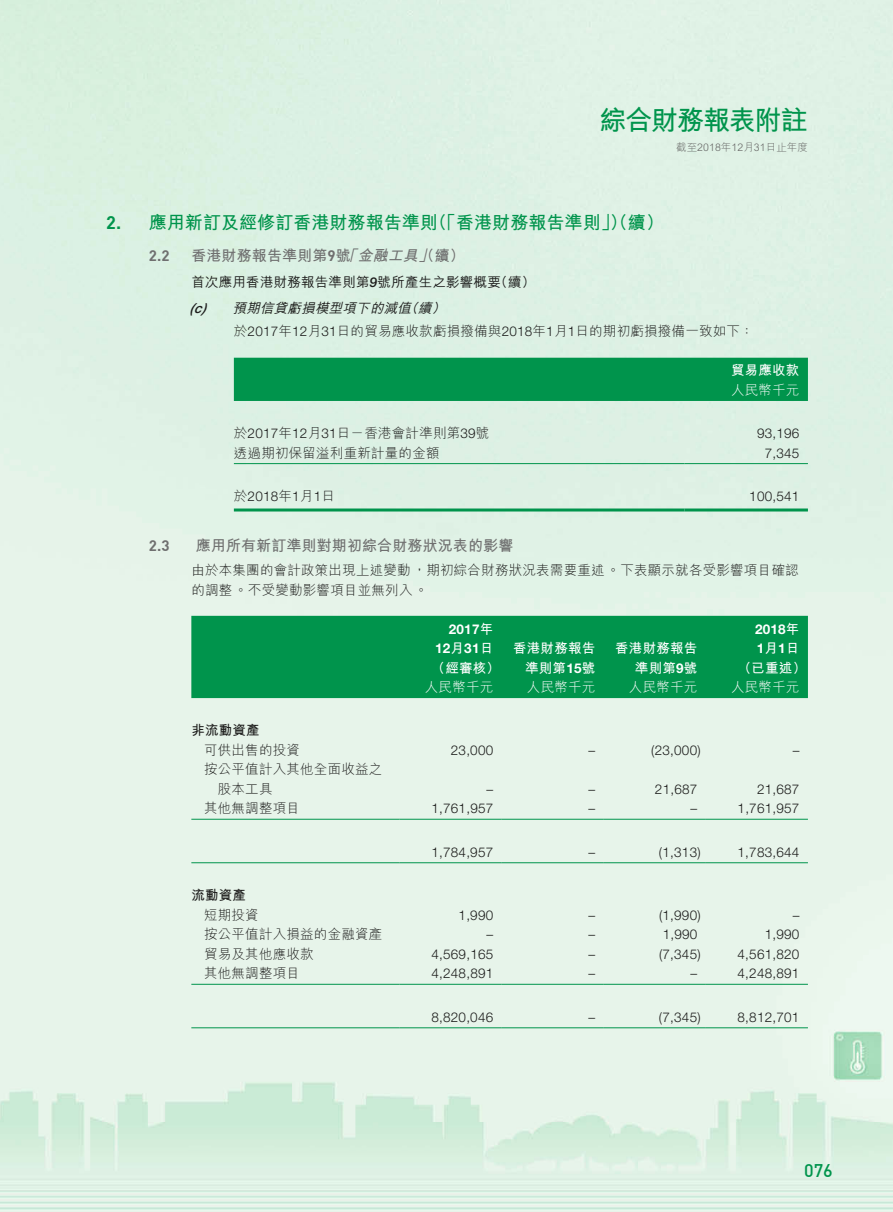
<style>
.page{position:relative;width:893px;height:1212px;background:#fff}
.page>*{position:absolute;margin:0;border:0;box-sizing:border-box;transform-origin:0 0}
.t1{font:700 27px "M Hei HK";letter-spacing:-.04em;color:#00944c}
.t2{font:700 18px "M Hei HK";letter-spacing:.005em;color:#00944c}
.t3{font:500 18px "DIN";color:#00944c}
.t4{font:700 18px "DIN";color:#00944c}
.t5{font:700 15px "M Hei HK";letter-spacing:.01em;color:#6f6f6f}
.t6{font:italic 700 15px "M Hei HK";color:#6f6f6f}
.t7{font:700 15px "DIN";color:#6f6f6f}
.t8{font:300 13.5px/19.5px "M Hei HK";letter-spacing:.015em;color:#1c1c1b}
.t9{font:300 13.5px "Helvetica Neue LT Std";letter-spacing:.015em;color:#1c1c1b}
.t10{font:700 13.5px/19.5px "M Hei HK";letter-spacing:.015em;color:#fff;text-align:right}
.t11{font:500 13.5px/26px "M Hei HK";letter-spacing:.015em;color:#1c1c1b}
.t12{font:300 13.5px "M Hei HK";letter-spacing:.015em;color:#fff}
.t13{font:700 13.5px/19.5px "Helvetica Neue LT Std";letter-spacing:.015em;color:#fff;text-align:right}
.t14{font:italic 500 13.5px "M Hei HK";color:#1c1c1b}
.t15{font:700 13.5px "M Hei HK";letter-spacing:.015em;color:#1c1c1b}
.t16{font:italic 500 13.5px "Helvetica Neue LT Std";color:#1c1c1b}
.t17{font:300 10.5px "M Hei HK";letter-spacing:.005em;color:#636362}
.s1{font-style:italic}
.s2{font-family:"DIN"}
.s3{font-style:normal}
.s4{font-family:"Helvetica Neue LT Std";font-style:italic}
.s5{font-family:"Helvetica Neue LT Std"}
.s6{font-family:"M Hei HK"}
</style>
<div class="page">
<div style="left:234px;top:358px;width:574px;height:43px;background:#00944c"></div>
<hr style="left:234px;top:463px;width:451px;height:1px;background:#00944c">
<hr style="left:685px;top:463px;width:123px;height:1px;background:#00944c">
<hr style="left:234px;top:508px;width:451px;height:3px;background:#00944c">
<hr style="left:685px;top:508px;width:123px;height:3px;background:#00944c">
<div style="left:191px;top:616px;width:617px;height:82px;background:#00944c"></div>
<hr style="left:191px;top:819px;width:209px;height:1px;background:#00944c">
<hr style="left:400px;top:819px;width:102px;height:1px;background:#00944c">
<hr style="left:502px;top:819px;width:102px;height:1px;background:#00944c">
<hr style="left:604px;top:819px;width:102px;height:1px;background:#00944c">
<hr style="left:706px;top:819px;width:102px;height:1px;background:#00944c">
<hr style="left:191px;top:862px;width:209px;height:1px;background:#00944c">
<hr style="left:400px;top:862px;width:102px;height:1px;background:#00944c">
<hr style="left:502px;top:862px;width:102px;height:1px;background:#00944c">
<hr style="left:604px;top:862px;width:102px;height:1px;background:#00944c">
<hr style="left:706px;top:862px;width:102px;height:1px;background:#00944c">
<hr style="left:191px;top:984px;width:209px;height:1px;background:#00944c">
<hr style="left:400px;top:984px;width:102px;height:1px;background:#00944c">
<hr style="left:502px;top:984px;width:102px;height:1px;background:#00944c">
<hr style="left:604px;top:984px;width:102px;height:1px;background:#00944c">
<hr style="left:706px;top:984px;width:102px;height:1px;background:#00944c">
<hr style="left:191px;top:1027px;width:209px;height:1px;background:#00944c">
<hr style="left:400px;top:1027px;width:102px;height:1px;background:#00944c">
<hr style="left:502px;top:1027px;width:102px;height:1px;background:#00944c">
<hr style="left:604px;top:1027px;width:102px;height:1px;background:#00944c">
<hr style="left:706px;top:1027px;width:102px;height:1px;background:#00944c">
<h2 class="t4" style="left:106px;top:210px;width:16px">2.</h2>
<h1 class="t1" style="left:599px;top:101px;width:210px">綜合財務報表附註</h1>
<p class="t17" style="left:676px;top:140px;width:133px">截至2018年12月31日止年度</p>
<h2 class="t2" style="left:149px;top:209px;width:291px">應用新訂及經修訂香港財務報告準則</h2>
<h2 class="t2" style="left:429px;top:209px;width:236px">（「香港財務報告準則」）（續(</h2>
<p class="t7" style="left:149px;top:246px;width:22px">2.2</p>
<p class="t7" style="left:149px;top:536px;width:22px">2.3</p>
<p class="t6" style="left:357px;top:245px;width:67px">金融工具</p>
<p class="t5" style="left:191px;top:245px;width:172px">香港財務報告準則第 <span class="s1">「</span>號<span class="s2">9</span></p>
<p class="t6" style="left:418px;top:245px;width:21px">」<span class="s3">（</span></p>
<p class="t5" style="left:435px;top:245px;width:32px">續(</p>
<p class="t11" style="left:432px;top:268px;width:70px;text-indent:-241px">首次應用香港財務報告準則第<span class="s4">9</span>號所產生之影響概要<span class="s1">(</span></p>
<p class="t11" style="left:494px;top:268px;width:42px">（續(</p>
<p class="t14" style="left:233px;top:298px;width:205px">預期信貸虧損模型項下的減值續</p>
<p class="t14" style="left:404px;top:298px;width:19px">（</p>
<p class="t16" style="left:190px;top:300px;width:17px">c(</p>
<p class="t16" style="left:202px;top:300px;width:5px">)</p>
<p class="t8" style="left:234px;top:321px;width:521px">於<span class="s5">2017</span>年<span class="s5">12</span>月<span class="s5">31</span>日的貿易應收款虧損撥備與<span class="s5">2018</span>年月<span class="s5">1 1</span>日的期初虧損撥備一致如下：</p>
<p class="t10" style="left:731px;top:360px;width:70px">貿易應收款</p>
<p class="t12" style="left:731px;top:380px;width:70px">人民幣千元</p>
<p class="t9" style="left:757px;top:425px;width:44px">93,196</p>
<p class="t8" style="left:234px;top:423px;width:257px">於<span class="s5">2017</span>年<span class="s5">12</span>月<span class="s5">31</span>日－香港會計準則第<span class="s5">39</span>號</p>
<p class="t8" style="left:234px;top:442px;width:207px">透過期初保留溢利重新計量的金額</p>
<p class="t9" style="left:234px;top:488px;width:103px"><span class="s6">於</span>2018<span class="s6">年月</span>1 <span class="s6">日</span>1</p>
<p class="t5" style="left:196px;top:535px;width:319px">應用所有新訂準則對期初綜合財務狀況表的影響</p>
<p class="t9" style="left:765px;top:445px;width:36px">7,345</p>
<p class="t9" style="left:749px;top:488px;width:52px">100,541</p>
<p class="t8" style="left:191px;top:560px;width:609px">由於本集團的會計政策出現上述變動，期初綜合財務狀況表需要重述。下表顯示就各受影響項目確認的調整。不受變動影響項目並無列入。</p>
<p class="t13" style="left:435px;top:619px;width:60px">2017<span class="s6">年<br></span>12<span class="s6">月</span>31<span class="s6">日</span></p>
<p class="t10" style="left:432px;top:657px;width:70px">（經審核(</p>
<p class="t13" style="left:755px;top:619px;width:46px">2018<span class="s6">年</span></p>
<p class="t10" style="left:738px;top:637px;width:70px;text-align:left;text-indent:19px">月<span class="s5">1</span> 日<span class="s5">1</span>（已重述(</p>
<p class="t12" style="left:731px;top:678px;width:70px">人民幣千元</p>
<p class="t10" style="left:513px;top:637px;width:84px">香港財務報告準則第<span class="s5">15</span>號</p>
<p class="t10" style="left:615px;top:637px;width:84px">香港財務報告準則第號<span class="s5">9</span></p>
<p class="t12" style="left:425px;top:678px;width:70px">人民幣千元</p>
<p class="t12" style="left:527px;top:678px;width:70px">人民幣千元</p>
<p class="t12" style="left:629px;top:678px;width:70px">人民幣千元</p>
<p class="t15" style="left:191px;top:720px;width:70px">非流動資產</p>
<p class="t8" style="left:204px;top:740px;width:180px">可供出售的投資<br>按公平值計入其他全面收益之</p>
<p class="t9" style="left:451px;top:742px;width:44px">23,000</p>
<p class="t9" style="left:589px;top:742px;width:8px">–</p>
<p class="t9" style="left:651px;top:742px;width:51px">)23,000(</p>
<p class="t9" style="left:793px;top:742px;width:8px">–</p>
<p class="t8" style="left:218px;top:778px;width:56px">股本工具</p>
<p class="t9" style="left:486px;top:781px;width:8px">–</p>
<p class="t9" style="left:589px;top:781px;width:8px">–</p>
<p class="t9" style="left:655px;top:781px;width:44px">21,687</p>
<p class="t9" style="left:757px;top:781px;width:44px">21,687</p>
<p class="t8" style="left:204px;top:798px;width:97px">其他無調整項目</p>
<p class="t9" style="left:431px;top:800px;width:63px">1,761,957</p>
<p class="t9" style="left:589px;top:800px;width:8px">–</p>
<p class="t9" style="left:691px;top:800px;width:8px">–</p>
<p class="t9" style="left:738px;top:800px;width:63px">1,761,957</p>
<p class="t9" style="left:431px;top:844px;width:63px">1,784,957</p>
<p class="t9" style="left:589px;top:844px;width:8px">–</p>
<p class="t9" style="left:659px;top:844px;width:43px">)1,313(</p>
<p class="t9" style="left:738px;top:844px;width:63px">1,783,644</p>
<p class="t15" style="left:191px;top:886px;width:56px">流動資產</p>
<p class="t8" style="left:204px;top:905px;width:56px">短期投資</p>
<p class="t9" style="left:459px;top:907px;width:36px">1,990</p>
<p class="t9" style="left:589px;top:907px;width:8px">–</p>
<p class="t9" style="left:659px;top:907px;width:43px">)1,990(</p>
<p class="t9" style="left:793px;top:907px;width:8px">–</p>
<p class="t8" style="left:204px;top:924px;width:180px">按公平值計入損益的金融資產</p>
<p class="t9" style="left:486px;top:926px;width:8px">–</p>
<p class="t9" style="left:589px;top:926px;width:8px">–</p>
<p class="t9" style="left:663px;top:926px;width:36px">1,990</p>
<p class="t9" style="left:765px;top:926px;width:36px">1,990</p>
<p class="t8" style="left:204px;top:944px;width:111px">貿易及其他應收款</p>
<p class="t9" style="left:431px;top:946px;width:63px">4,569,165</p>
<p class="t9" style="left:589px;top:946px;width:8px">–</p>
<p class="t9" style="left:659px;top:946px;width:43px">)7,345(</p>
<p class="t9" style="left:738px;top:946px;width:63px">4,561,820</p>
<p class="t8" style="left:204px;top:963px;width:97px">其他無調整項目</p>
<p class="t9" style="left:431px;top:965px;width:63px">4,248,891</p>
<p class="t9" style="left:589px;top:965px;width:8px">–</p>
<p class="t9" style="left:691px;top:965px;width:8px">–</p>
<p class="t9" style="left:738px;top:965px;width:63px">4,248,891</p>
<p class="t9" style="left:431px;top:1009px;width:63px">8,820,046</p>
<p class="t9" style="left:589px;top:1009px;width:8px">–</p>
<p class="t9" style="left:659px;top:1009px;width:43px">)7,345(</p>
<p class="t9" style="left:738px;top:1009px;width:63px">8,812,701</p>
<h2 class="t3" style="left:804px;top:1159px;width:30px">076</h2>
</div>
